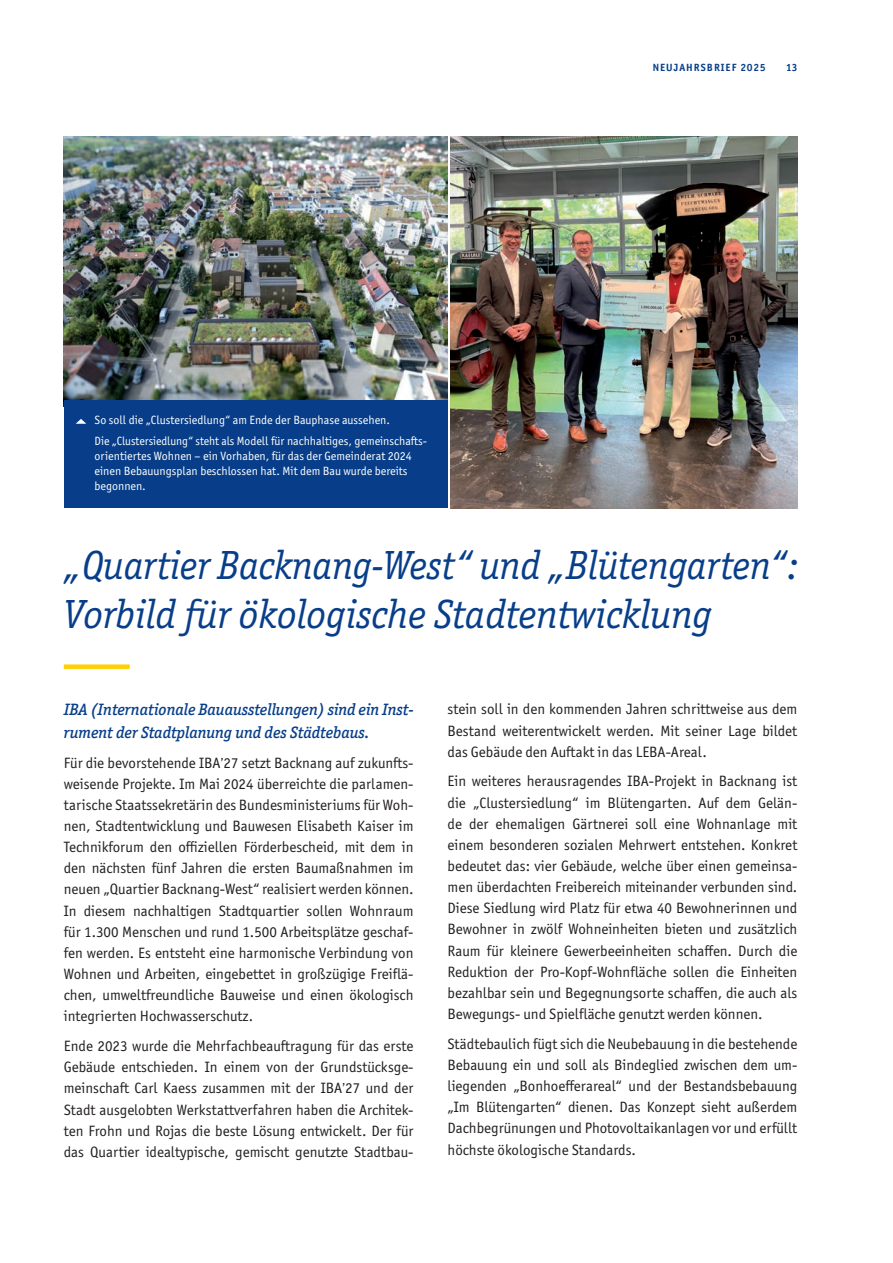
<style>
.page{position:relative;width:893px;height:1263px;background:#fff}
.page>*{position:absolute;margin:0;border:0;box-sizing:border-box;transform-origin:0 0}
.t1{font:italic 40.8px/49.5px "Officina Serif ITC Pro";letter-spacing:-.005em;color:#083e89}
.t2{font:italic 500 16.5px/22.5px "Officina Serif ITC Pro";color:#083e89}
.t3{font:15px/21.1px "Officina Sans ITC Pro";color:#231f20;text-align:justify}
.t4{font:12px/15px "Officina Sans ITC Pro";color:#fff}
.t5{font:700 10.5px "Officina Sans ITC Pro";letter-spacing:.1em;color:#083e89}
.s1{font-family:"ITC Franklin Gothic Std";font-stretch:condensed}
</style>
<div class="page">
<img style="left:64px;top:136px;width:384px;height:265px">
<div style="left:64px;top:401px;width:384px;height:107px;background:#083e89"></div>
<svg style="left:76px;top:419px;width:10px;height:5px"></svg>
<div style="left:64px;top:664px;width:66px;height:5px;background:#fed105"></div>
<img style="left:451px;top:136px;width:346px;height:372px">
<p class="t4" style="left:95px;top:409px;width:334px;line-height:21.5px">So soll die „Clustersiedlung“ am Ende der Bauphase aussehen.<br>Die „Clustersiedlung“ steht als Modell für nachhaltiges, gemeinschafts-</p>
<p class="t4" style="left:95px;top:448px;width:319px">orientiertes Wohnen – ein Vorhaben, für das der Gemeinderat 2024 einen Bebauungsplan beschlossen hat. Mit dem Bau wurde bereits begonnen.</p>
<p class="t5" style="left:653px;top:61px;width:114px">NEUJAHRSBRIEF 2025</p>
<p class="t5" style="left:786px;top:61px;width:13px">13</p>
<h1 class="t1" style="left:64px;top:540px;width:736px">„Quartier Backnang-West“ und „Blütengarten“:<br>Vorbild für ökologische Stadtentwicklung</h1>
<p class="t2" style="left:64px;top:698px;width:351px">IBA (Internationale Bauausstellungen) sind ein Inst&shy;rument der Stadtplanung und des Städtebaus.</p>
<p class="t3" style="left:64px;top:752px;width:351px">Für die bevorstehende IBA<span class="s1">’</span>27 setzt Backnang auf zukunfts&shy;weisende Projekte. Im Mai 2024 überreichte die parlamen&shy;tarische Staatssekretärin des Bundesministeriums für Woh&shy;nen, Stadtentwicklung und Bauwesen Elisabeth Kaiser im Technikforum den offiziellen Förderbescheid, mit dem in den nächsten fünf Jahren die ersten Baumaßnahmen im neuen „Quartier Backnang-West“ realisiert werden können.<br>In diesem nachhaltigen Stadtquartier sollen Wohnraum für 1.300 Menschen und rund 1.500 Arbeitsplätze geschaf&shy;fen werden. Es entsteht eine harmonische Verbindung von Wohnen und Arbeiten, eingebettet in großzügige Freiflä&shy;chen, umweltfreundliche Bauweise und einen ökologisch integrierten Hochwasserschutz.</p>
<p class="t3" style="left:64px;top:1035px;width:351px">Ende 2023 wurde die Mehrfachbeauftragung für das erste Gebäude entschieden. In einem von der Grundstücksge&shy;meinschaft Carl Kaess zusammen mit der IBA<span class="s1">’</span>27 und der Stadt ausgelobten Werkstattverfahren haben die Architek&shy;ten Frohn und Rojas die beste Lösung entwickelt. Der für das Quartier idealtypische, gemischt genutzte Stadtbau-</p>
<p class="t3" style="left:448px;top:699px;width:351px">stein soll in den kommenden Jahren schrittweise aus dem Bestand weiterentwickelt werden. Mit seiner Lage bildet das Gebäude den Auftakt in das LEBA-Areal.</p>
<p class="t3" style="left:448px;top:771px;width:351px">Ein weiteres herausragendes IBA-Projekt in Backnang ist die „Clustersiedlung“ im Blütengarten. Auf dem Gelän&shy;de der ehemaligen Gärtnerei soll eine Wohnanlage mit einem besonderen sozialen Mehrwert entstehen. Konkret bedeutet das: vier Gebäude, welche über einen gemeinsa&shy;men überdachten Freibereich miteinander verbunden sind.<br>Diese Siedlung wird Platz für etwa 40 Bewohnerinnen und Bewohner in zwölf Wohneinheiten bieten und zusätzlich Raum für kleinere Gewerbeeinheiten schaffen. Durch die Reduktion der Pro-Kopf-Wohnfläche sollen die Einheiten bezahlbar sein und Begegnungsorte schaffen, die auch als Bewegungs- und Spielfläche genutzt werden können.</p>
<p class="t3" style="left:448px;top:1033px;width:351px">Städtebaulich fügt sich die Neubebauung in die bestehende Bebauung ein und soll als Bindeglied zwischen dem um&shy;liegenden „Bonhoefferareal“ und der Bestandsbebauung „Im Blütengarten“ dienen. Das Konzept sieht außerdem Dachbegrünungen und Photovoltaikanlagen vor und erfüllt höchste ökologische Standards.</p>
</div>
